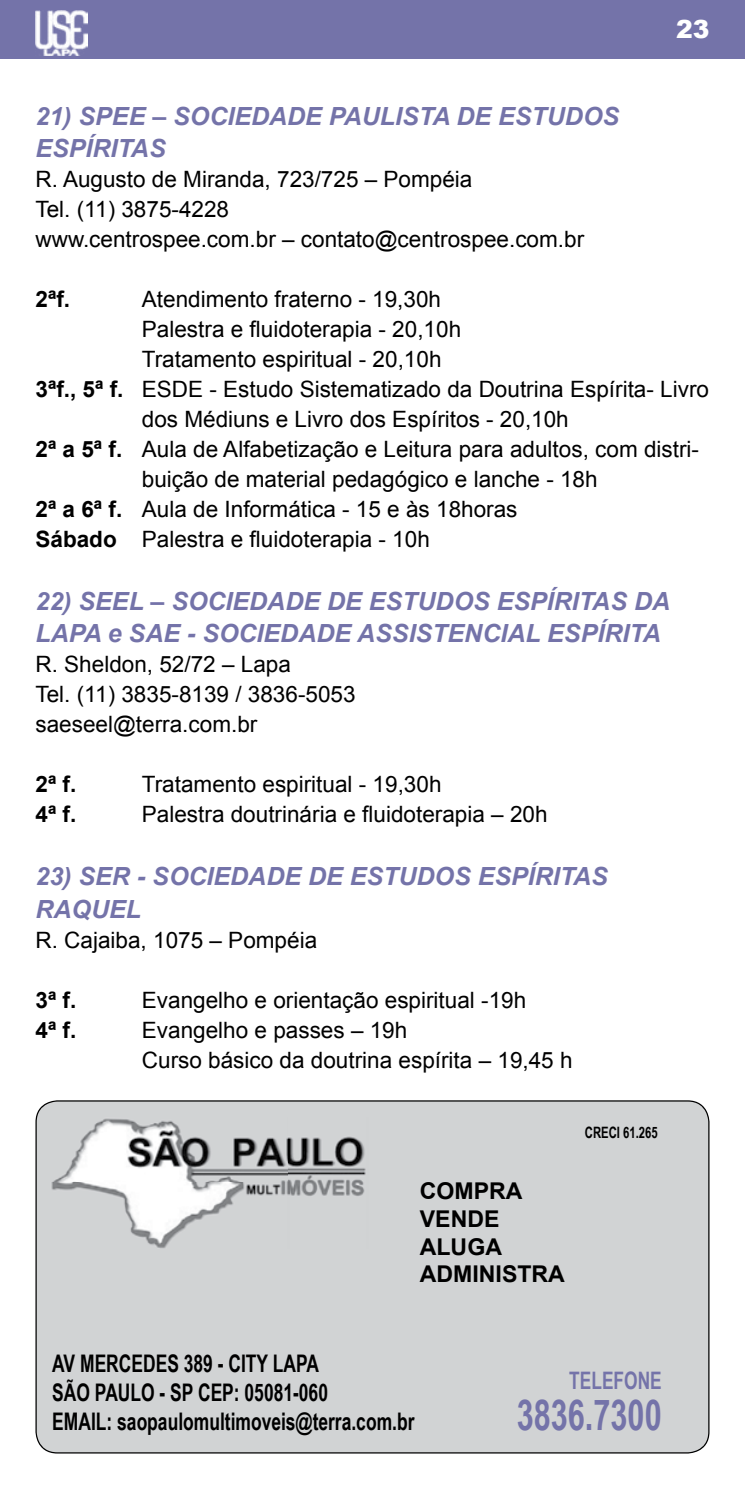
<style>
.page{position:relative;width:745px;height:1489px;background:#fff}
.page>*{position:absolute;margin:0;border:0;box-sizing:border-box;transform-origin:0 0}
.t1{font:700 42.5px "Arial Narrow";color:#7473a9;scale:.88 1}
.t2{font:italic 700 25px/32.5px "Arial";color:#7473a9}
.t3{font:900 25px "Arial";color:#fff}
.t4{font:700 24.25px/29.2px "Arial Narrow";color:#000;scale:.88 1}
.t5{font:700 24px "Arial Narrow";color:#7473a9;scale:.88 1}
.t6{font:700 23px/27.8px "Arial";color:#000}
.t7{font:22.5px/30px "Arial";color:#000}
.t8{font:700 22.5px "Arial";color:#000}
.t9{font:700 15.75px "Arial Narrow";color:#000;scale:.88 1}
.s1{font-weight:700}
</style>
<div class="page">
<div style="left:0;top:0;width:744px;height:59px;background:#7473a9"></div>
<img style="left:35px;top:11px;width:52px;height:44px">
<div style="left:35px;top:1100px;width:674px;height:353px;background:#d1d3d4"></div>
<img style="left:50px;top:1117px;width:318px;height:130px">
<p class="t3" style="left:675px;top:11px;width:35px">23</p>
<p class="t2" style="left:35px;top:100px;width:584px">21) SPEE – SOCIEDADE PAULISTA DE ESTUDOS<br>ESPÍRITAS</p>
<p class="t7" style="left:35px;top:164px;width:550px">R. Augusto de Miranda, 723/725 – Pompéia<br>Tel. (11) 3875-4228<br>www.centrospee.com.br – contato@centrospee.com.br</p>
<p class="t8" style="left:35px;top:284px;width:36px">2ªf.</p>
<p class="t7" style="left:142px;top:284px;width:300px">Atendimento fraterno - 19,30h</p>
<p class="t7" style="left:142px;top:314px;width:320px">Palestra e fluidoterapia - 20,10h</p>
<p class="t7" style="left:142px;top:344px;width:301px">Tratamento espiritual - 20,10h</p>
<p class="t7" style="left:35px;top:374px;width:674px"><span class="s1">3ªf., 5ª f.</span> ESDE - Estudo Sistematizado da Doutrina Espírita- Livro</p>
<p class="t7" style="left:142px;top:404px;width:428px">dos Médiuns e Livro dos Espíritos - 20,10h</p>
<p class="t7" style="left:35px;top:434px;width:664px"><span class="s1">2ª a 5ª f.</span> Aula de Alfabetização e Leitura para adultos, com distri-</p>
<p class="t7" style="left:142px;top:464px;width:457px">buição de material pedagógico e lanche - 18h</p>
<p class="t7" style="left:35px;top:494px;width:483px"><span class="s1">2ª a 6ª f.</span> Aula de Informática - 15 e às 18horas</p>
<p class="t7" style="left:35px;top:524px;width:395px"><span class="s1">Sábado</span> Palestra e fluidoterapia - 10h</p>
<p class="t2" style="left:35px;top:585px;width:635px">22) SEEL – SOCIEDADE DE ESTUDOS ESPÍRITAS DA<br>LAPA e SAE - SOCIEDADE ASSISTENCIAL ESPÍRITA</p>
<p class="t7" style="left:35px;top:649px;width:321px">R. Sheldon, 52/72 – Lapa<br>Tel. (11) 3835-8139 / 3836-5053 saeseel@terra.com.br</p>
<p class="t8" style="left:35px;top:769px;width:42px">2ª f.</p>
<p class="t7" style="left:142px;top:769px;width:301px">Tratamento espiritual - 19,30h</p>
<p class="t8" style="left:35px;top:799px;width:42px">4ª f.</p>
<p class="t7" style="left:142px;top:799px;width:407px">Palestra doutrinária e fluidoterapia – 20h</p>
<p class="t2" style="left:35px;top:860px;width:573px">23) SER - SOCIEDADE DE ESTUDOS ESPÍRITAS<br>RAQUEL</p>
<p class="t7" style="left:35px;top:924px;width:283px">R. Cajaiba, 1075 – Pompéia</p>
<p class="t8" style="left:35px;top:984px;width:42px">3ª f.</p>
<p class="t7" style="left:142px;top:984px;width:385px">Evangelho e orientação espiritual -19h</p>
<p class="t8" style="left:35px;top:1014px;width:42px">4ª f.</p>
<p class="t7" style="left:142px;top:1014px;width:432px">Evangelho e passes – 19h<br>Curso básico da doutrina espírita – 19,45 h</p>
<p class="t6" style="left:419px;top:1177px;width:146px">COMPRA<br>VENDE<br>ALUGA<br>ADMINISTRA</p>
<p class="t9" style="left:584px;top:1120px;width:84px">CRECI 61.265</p>
<p class="t4" style="left:52px;top:1347px;width:413px">AV MERCEDES 389 - CITY LAPA<br>SÃO PAULO - SP CEP: 05081-060<br>EMAIL: saopaulomultimoveis@terra.com.br</p>
<p class="t5" style="left:569px;top:1361px;width:107px">TELEFONE</p>
<h1 class="t1" style="left:516px;top:1383px;width:166px">3836.7300</h1>
</div>
